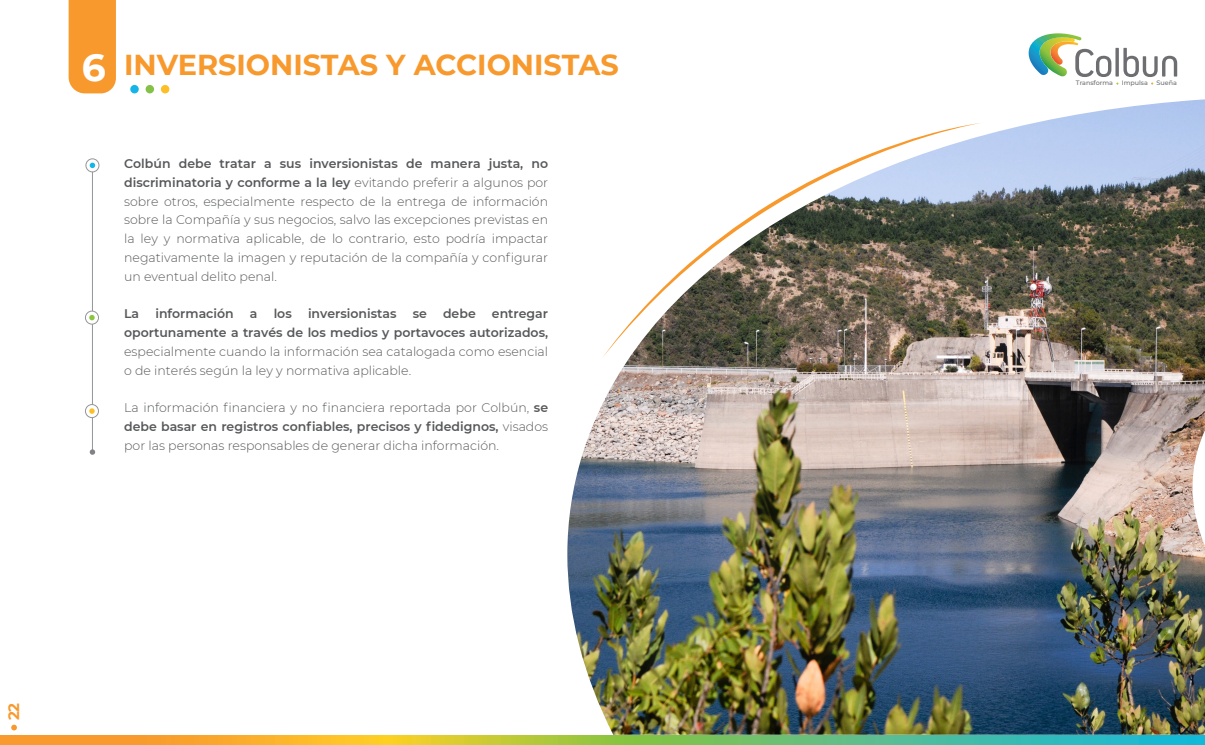
<style>
.page{position:relative;width:1205px;height:745px;background:#fff}
.page>*{position:absolute;margin:0;border:0;box-sizing:border-box;transform-origin:0 0}
.t1{font:700 28.75px "Montserrat";color:#f8992d}
.t2{font:700 15px "Montserrat";color:#f8992d}
.t3{font:300 12.5px/18.8px "Montserrat";color:#57585a;text-align:justify}
.t4{font:600 12.5px/18.8px "Montserrat";color:#57585a;text-align:right}
.t5{font:500 6.38px "Montserrat";color:#6d6e71}
.s1{font-size:37.62px;color:#fff}
.s2{font-weight:600}
</style>
<div class="page">
<svg style="left:1028px;top:33px;width:149px;height:51px"></svg>
<svg style="left:0;top:734px;width:1205px;height:10px;background:#9fba69"></svg>
<svg style="left:11px;top:724px;width:6px;height:6px"></svg>
<div style="left:130px;top:85px;width:9px;height:8px;background:#15b5e8;border-radius:50%"></div>
<div style="left:146px;top:85px;width:8px;height:8px;background:#84c147;border-radius:50%"></div>
<div style="left:161px;top:85px;width:8px;height:8px;background:#fdbe26;border-radius:50%"></div>
<div style="left:69px;top:0;width:47px;height:93px;background:#f8992d"></div>
<hr style="left:92px;top:165px;width:1px;height:287px;background:#939598">
<svg style="left:86px;top:159px;width:13px;height:13px"></svg>
<div style="left:86px;top:158px;width:13px;height:14px;border:1px solid #939598;border-radius:50%"></div>
<svg style="left:90px;top:162px;width:5px;height:6px"></svg>
<svg style="left:85px;top:311px;width:13px;height:13px"></svg>
<div style="left:85px;top:310px;width:14px;height:14px;border:1px solid #939598;border-radius:50%"></div>
<svg style="left:89px;top:315px;width:6px;height:5px"></svg>
<svg style="left:85px;top:404px;width:13px;height:13px"></svg>
<div style="left:85px;top:404px;width:14px;height:13px;border:1px solid #939598;border-radius:50%"></div>
<svg style="left:89px;top:408px;width:6px;height:5px"></svg>
<svg style="left:90px;top:449px;width:5px;height:5px"></svg>
<img style="left:567px;top:99px;width:638px;height:635px">
<svg style="left:602px;top:123px;width:380px;height:234px"></svg>
<h1 class="t1" style="left:82px;top:44px;width:538px"><span class="s1">6</span> INVERSIONISTAS Y ACCIONISTAS</h1>
<p class="t3" style="left:124px;top:154px;width:425px"><span class="s2">Colbún debe tratar a sus inversionistas de manera justa, no discriminatoria y conforme a la ley</span> evitando preferir a algunos por sobre otros, especialmente respecto de la entrega de información sobre la Compañía y sus negocios, salvo las excepciones previstas en la ley y normativa aplicable, de lo contrario, esto podría impactar negativamente la imagen y reputación de la compañía y configurar un eventual delito penal.</p>
<p class="t4" style="left:124px;top:304px;width:17px">La</p>
<p class="t4" style="left:155px;top:304px;width:80px">información</p>
<p class="t4" style="left:250px;top:304px;width:9px">a</p>
<p class="t4" style="left:274px;top:304px;width:20px">los</p>
<p class="t4" style="left:308px;top:304px;width:90px">inversionistas</p>
<p class="t4" style="left:413px;top:304px;width:16px">se</p>
<p class="t4" style="left:443px;top:304px;width:34px">debe</p>
<p class="t4" style="left:124px;top:304px;width:425px">entregar<br>oportunamente a través de los medios y portavoces autorizados,</p>
<p class="t3" style="left:124px;top:341px;width:425px">especialmente cuando la información sea catalogada como esencial o de interés según la ley y normativa aplicable.</p>
<p class="t3" style="left:124px;top:397px;width:425px">La información financiera y no financiera reportada por Colbún, <span class="s2">se debe basar en registros confiables, precisos y fidedignos,</span> visados por las personas responsables de generar dicha información.</p>
<p class="t2" style="left:3px;top:720px;width:19px;rotate:-90deg">22</p>
<p class="t5" style="left:1076px;top:79px;width:39px">Transforma</p>
<p class="t5" style="left:1121px;top:79px;width:28px">Impulsa</p>
<p class="t5" style="left:1156px;top:79px;width:22px">Sueña</p>
</div>
